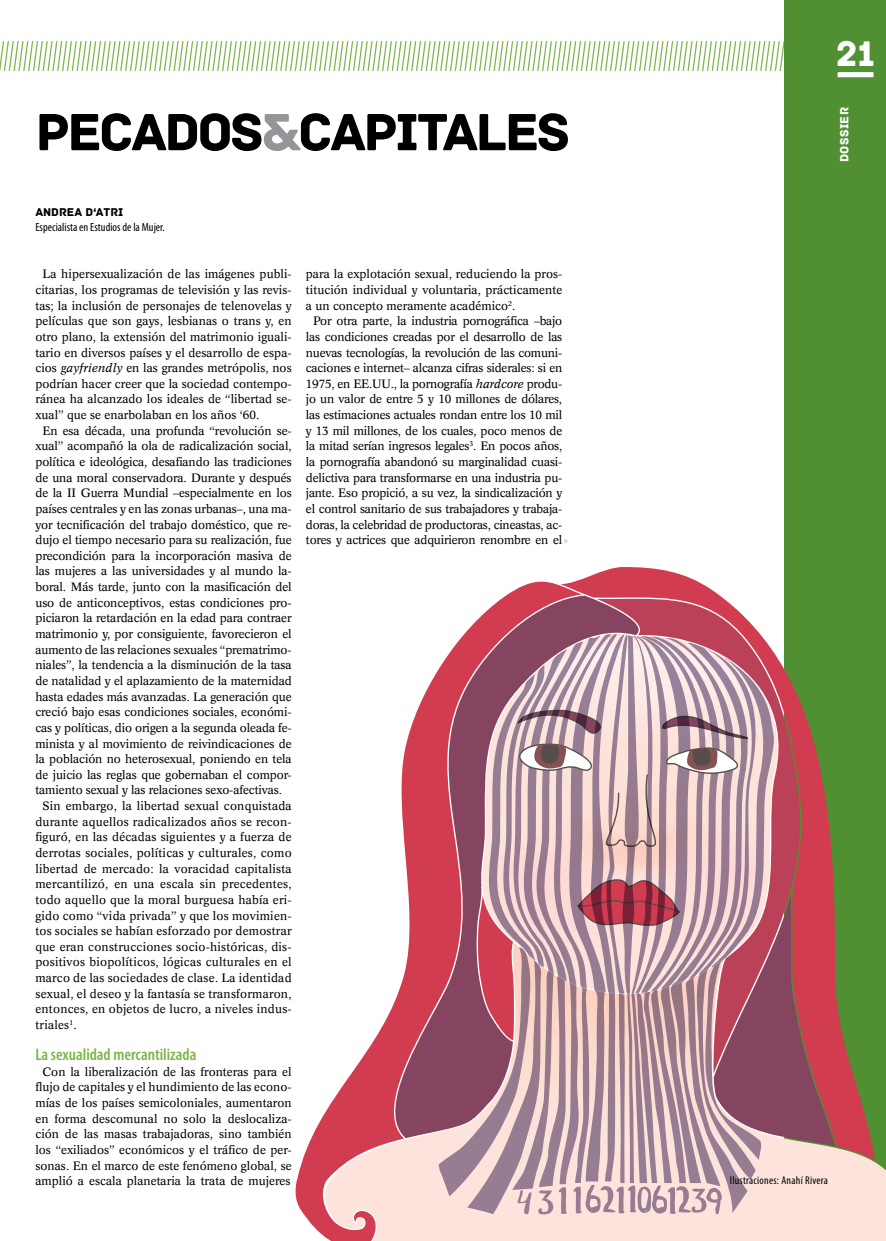
<style>
.page{position:relative;width:886px;height:1241px;background:#fff}
.page>*{position:absolute;margin:0;border:0;box-sizing:border-box;transform-origin:0 0}
.t1{font:55px "Archive";letter-spacing:-.05em;color:#000}
.t2{font:37.5px "Archive";color:#fff}
.t3{font:600 condensed 16.88px "Myriad Pro";color:#7eb549}
.t4{font:12.5px "Archive";letter-spacing:.025em;color:#fff}
.t5{font:11.88px/15.6px "Concorde";letter-spacing:-.01em;color:#000;text-align:center}
.t6{font:11.88px "Concorde";letter-spacing:.015em;color:#000}
.t7{font:condensed 11.88px "Myriad Pro";color:#000}
.t8{font:11.88px "Archive";color:#000}
.t9{font:condensed 11.25px "Myriad Pro";letter-spacing:.025em;color:#000}
.s1{color:#939598}
.s2{font-style:italic}
.s3{font-family:"Myriad Pro";font-weight:300;font-stretch:condensed;color:#7eb549}
</style>
<div class="page">
<svg style="left:0;top:41px;width:785px;height:30px"></svg>
<div style="left:785px;top:0;width:101px;height:1240px;background:#519032"></div>
<svg style="left:295px;top:581px;width:265px;height:652px"></svg>
<svg style="left:560px;top:567px;width:225px;height:67px"></svg>
<svg style="left:597px;top:598px;width:188px;height:36px"></svg>
<svg style="left:320px;top:942px;width:566px;height:298px"></svg>
<svg style="left:439px;top:634px;width:396px;height:580px;background:#bc8b94"></svg>
<h1 class="t1" style="left:35px;top:99px;width:536px">PECADOS<span class="s1">&amp;</span>CAPITALES</h1>
<p class="t8" style="left:35px;top:205px;width:90px">ANDREA D‘ATRI</p>
<p class="t7" style="left:35px;top:221px;width:131px">Especialista en Estudios de la Mujer.</p>
<p class="t5" style="left:43px;top:266px;width:251px">La hipersexualización de las imágenes publi-</p>
<p class="t5" style="left:35px;top:282px;width:258px">citarias, los programas de televisión y las revis-</p>
<p class="t5" style="left:35px;top:297px;width:258px">tas; la inclusión de personajes de telenovelas y</p>
<p class="t5" style="left:35px;top:313px;width:258px">películas que son gays, lesbianas o trans y, en</p>
<p class="t5" style="left:35px;top:328px;width:258px">otro plano, la extensión del matrimonio iguali-</p>
<p class="t5" style="left:35px;top:344px;width:258px">tario en diversos países y el desarrollo de espa-</p>
<p class="t5" style="left:35px;top:360px;width:258px">cios <span class="s2">gayfriendly</span> en las grandes metrópolis, nos</p>
<p class="t5" style="left:35px;top:375px;width:258px">podrían hacer creer que la sociedad contempo-</p>
<p class="t5" style="left:35px;top:391px;width:258px">ránea ha alcanzado los ideales de “libertad se-</p>
<p class="t5" style="left:35px;top:407px;width:225px">xual” que se enarbolaban en los años ‘60.</p>
<p class="t5" style="left:43px;top:422px;width:251px">En esa década, una profunda “revolución se-</p>
<p class="t5" style="left:35px;top:438px;width:258px">xual” acompañó la ola de radicalización social,</p>
<p class="t5" style="left:35px;top:453px;width:258px">política e ideológica, desafiando las tradiciones</p>
<p class="t5" style="left:35px;top:469px;width:258px">de una moral conservadora. Durante y después</p>
<p class="t5" style="left:35px;top:485px;width:258px">de la II Guerra Mundial –especialmente en los</p>
<p class="t5" style="left:35px;top:500px;width:258px">países centrales y en las zonas urbanas–, una ma-</p>
<p class="t5" style="left:35px;top:516px;width:258px">yor tecnificación del trabajo doméstico, que re-</p>
<p class="t5" style="left:35px;top:532px;width:258px">dujo el tiempo necesario para su realización, fue</p>
<p class="t5" style="left:35px;top:547px;width:258px">precondición para la incorporación masiva de</p>
<p class="t5" style="left:35px;top:563px;width:258px">las mujeres a las universidades y al mundo la-</p>
<p class="t5" style="left:35px;top:578px;width:258px">boral. Más tarde, junto con la masificación del</p>
<p class="t5" style="left:35px;top:594px;width:258px">uso de anticonceptivos, estas condiciones pro-</p>
<p class="t5" style="left:35px;top:610px;width:258px">piciaron la retardación en la edad para contraer</p>
<p class="t5" style="left:35px;top:625px;width:258px">matrimonio y, por consiguiente, favorecieron el</p>
<p class="t5" style="left:35px;top:641px;width:258px">aumento de las relaciones sexuales “prematrimo-</p>
<p class="t5" style="left:35px;top:657px;width:258px">niales”, la tendencia a la disminución de la tasa</p>
<p class="t5" style="left:35px;top:672px;width:258px">de natalidad y el aplazamiento de la maternidad</p>
<p class="t5" style="left:35px;top:688px;width:258px">hasta edades más avanzadas. La generación que</p>
<p class="t5" style="left:35px;top:704px;width:258px">creció bajo esas condiciones sociales, económi-</p>
<p class="t5" style="left:35px;top:719px;width:258px">cas y políticas, dio origen a la segunda oleada fe-</p>
<p class="t5" style="left:35px;top:735px;width:258px">minista y al movimiento de reivindicaciones de</p>
<p class="t5" style="left:35px;top:750px;width:258px">la población no heterosexual, poniendo en tela</p>
<p class="t5" style="left:35px;top:766px;width:258px">de juicio las reglas que gobernaban el compor-</p>
<p class="t5" style="left:35px;top:782px;width:248px">tamiento sexual y las relaciones sexo-afectivas.</p>
<p class="t6" style="left:43px;top:798px;width:251px">Sin embargo, la libertad sexual conquistada</p>
<p class="t6" style="left:35px;top:813px;width:258px">durante aquellos radicalizados años se recon-</p>
<p class="t6" style="left:35px;top:829px;width:258px">figuró, en las décadas siguientes y a fuerza de</p>
<p class="t6" style="left:35px;top:845px;width:258px">derrotas sociales, políticas y culturales, como</p>
<p class="t6" style="left:35px;top:860px;width:258px">libertad de mercado: la voracidad capitalista</p>
<p class="t6" style="left:35px;top:876px;width:258px">mercantilizó, en una escala sin precedentes,</p>
<p class="t6" style="left:35px;top:892px;width:258px">todo aquello que la moral burguesa había eri-</p>
<p class="t6" style="left:35px;top:907px;width:258px">gido como “vida privada” y que los movimien-</p>
<p class="t6" style="left:35px;top:923px;width:258px">tos sociales se habían esforzado por demostrar</p>
<p class="t6" style="left:35px;top:939px;width:258px">que eran construcciones socio-históricas, dis-</p>
<p class="t6" style="left:35px;top:954px;width:258px">positivos biopolíticos, lógicas culturales en el</p>
<p class="t6" style="left:35px;top:970px;width:258px">marco de las sociedades de clase. La identidad</p>
<p class="t6" style="left:35px;top:985px;width:258px">sexual, el deseo y la fantasía se transformaron,</p>
<p class="t6" style="left:35px;top:1001px;width:258px">entonces, en objetos de lucro, a niveles indus-</p>
<p class="t6" style="left:35px;top:1017px;width:43px">triales<sup>1</sup>.</p>
<h3 class="t3" style="left:35px;top:1045px;width:163px">La sexualidad mercantilizada</h3>
<p class="t5" style="left:35px;top:1063px;width:258px">Con la liberalización de las fronteras para el flujo de capitales y el hundimiento de las econo&shy;mías de los países semicoloniales, aumentaron en forma descomunal no solo la deslocaliza&shy;ción de las masas trabajadoras, sino también los “exiliados” económicos y el tráfico de per&shy;sonas. En el marco de este fenómeno global, se amplió a escala planetaria la trata de mujeres</p>
<p class="t5" style="left:306px;top:266px;width:258px">para la explotación sexual, reduciendo la pros-</p>
<p class="t5" style="left:306px;top:282px;width:258px">titución individual y voluntaria, prácticamente</p>
<p class="t5" style="left:306px;top:297px;width:211px">a un concepto meramente académico<sup>2</sup>.</p>
<p class="t5" style="left:313px;top:313px;width:251px">Por otra parte, la industria pornográfica –bajo</p>
<p class="t5" style="left:306px;top:328px;width:258px">las condiciones creadas por el desarrollo de las</p>
<p class="t5" style="left:306px;top:344px;width:258px">nuevas tecnologías, la revolución de las comuni-</p>
<p class="t5" style="left:306px;top:360px;width:258px">caciones e internet– alcanza cifras siderales: si en</p>
<p class="t5" style="left:306px;top:375px;width:258px">1975, en EE.UU., la pornografía <span class="s2">hardcore</span> produ-</p>
<p class="t5" style="left:306px;top:391px;width:258px">jo un valor de entre 5 y 10 millones de dólares,</p>
<p class="t5" style="left:306px;top:407px;width:258px">las estimaciones actuales rondan entre los 10 mil</p>
<p class="t5" style="left:306px;top:422px;width:258px">y 13 mil millones, de los cuales, poco menos de</p>
<p class="t5" style="left:306px;top:438px;width:258px">la mitad serían ingresos legales<sup>3</sup>. En pocos años,</p>
<p class="t5" style="left:306px;top:453px;width:258px">la pornografía abandonó su marginalidad cuasi-</p>
<p class="t5" style="left:306px;top:469px;width:258px">delictiva para transformarse en una industria pu-</p>
<p class="t5" style="left:306px;top:485px;width:258px">jante. Eso propició, a su vez, la sindicalización y</p>
<p class="t5" style="left:306px;top:500px;width:258px">el control sanitario de sus trabajadores y trabaja-</p>
<p class="t5" style="left:306px;top:516px;width:258px">doras, la celebridad de productoras, cineastas, ac-</p>
<p class="t5" style="left:306px;top:532px;width:263px">tores y actrices que adquirieron renombre en el <span class="s3">»</span></p>
<h2 class="t2" style="left:836px;top:32px;width:41px">21</h2>
<h2 class="t2" style="left:833px;top:81px;width:14px;rotate:-90deg">|</h2>
<p class="t4" style="left:837px;top:162px;width:56px;rotate:-90deg">DOSSIER</p>
<p class="t9" style="left:730px;top:1173px;width:100px">Ilustraciones: Anahí Rivera</p>
</div>
